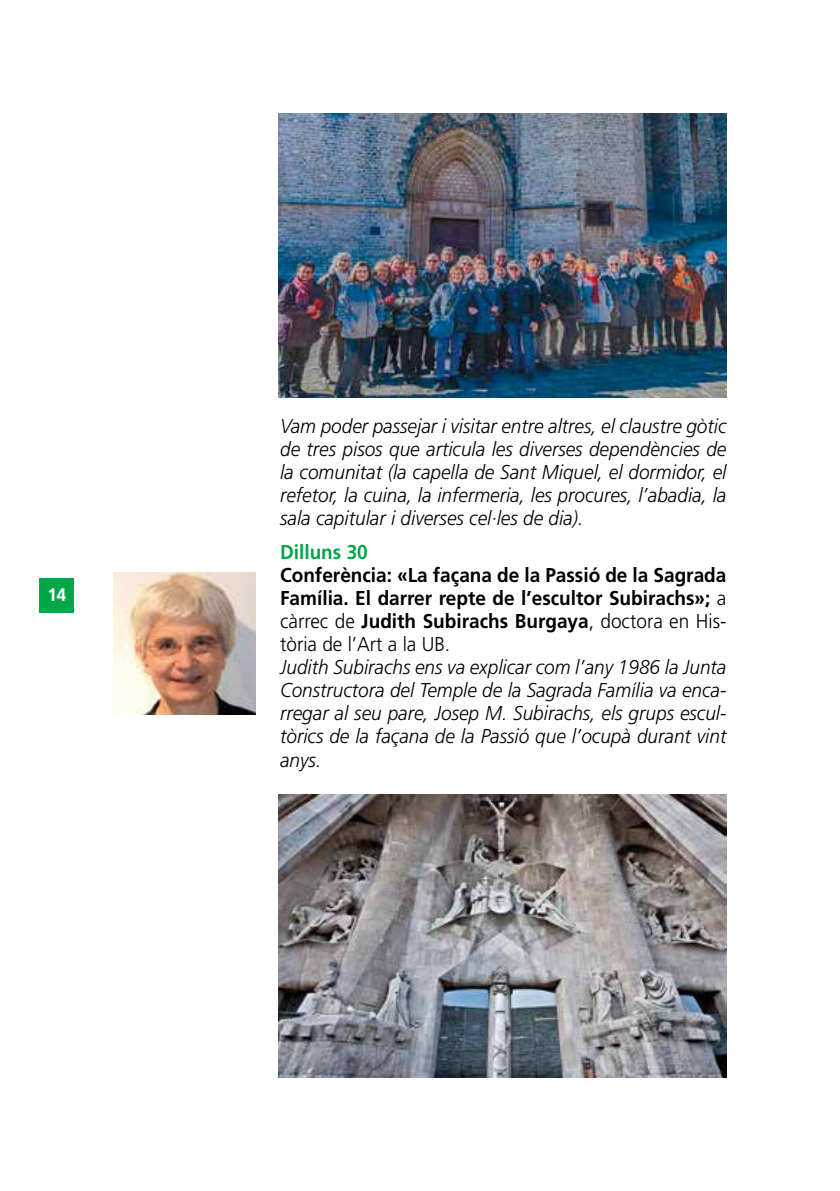
<style>
.page{position:relative;width:840px;height:1191px;background:#fff}
.page>*{position:absolute;margin:0;border:0;box-sizing:border-box;transform-origin:0 0}
.t1{font:italic 300 20px/23px "Frutiger";color:#000;text-align:justify;scale:.95 1}
.t2{font:700 20px/23px "Frutiger";color:#000;text-align:justify;scale:.95 1}
.t3{font:700 20px "Frutiger";color:#04a64a;scale:.95 1}
.t4{font:700 18px "Frutiger";color:#fff;scale:.95 1}
.s1{font-weight:300}
</style>
<div class="page">
<div style="left:40px;top:578px;width:34px;height:34px;background:#04a64a"></div>
<img style="left:278px;top:113px;width:448px;height:284px">
<img style="left:278px;top:794px;width:448px;height:283px">
<img style="left:113px;top:573px;width:142px;height:141px">
<p class="t4" style="left:47px;top:584px;width:22px">14</p>
<p class="t1" style="left:280px;top:414px;width:471px">Vam poder passejar i visitar entre altres, el claustre gòtic de tres pisos que articula les diverses dependències de la comunitat (la capella de Sant Miquel, el dormidor, el refetor, la cuina, la infermeria, les procures, l’abadia, la sala capitular i diverses cel·les de dia).</p>
<p class="t3" style="left:280px;top:540px;width:94px">Dilluns 30</p>
<p class="t2" style="left:280px;top:563px;width:471px">Conferència: «La façana de la Passió de la Sagrada Família. El darrer repte de l’escultor Subirachs»; <span class="s1">a càrrec de</span> Judith Subirachs Burgaya<span class="s1">, doctora en His&shy;tòria de l’Art a la UB.</span></p>
<p class="t1" style="left:280px;top:655px;width:471px">Judith Subirachs ens va explicar com l’any 1986 la Junta Constructora del Temple de la Sagrada Família va enca&shy;rregar al seu pare, Josep M. Subirachs, els grups escul&shy;tòrics de la façana de la Passió que l’ocupà durant vint anys.</p>
</div>
